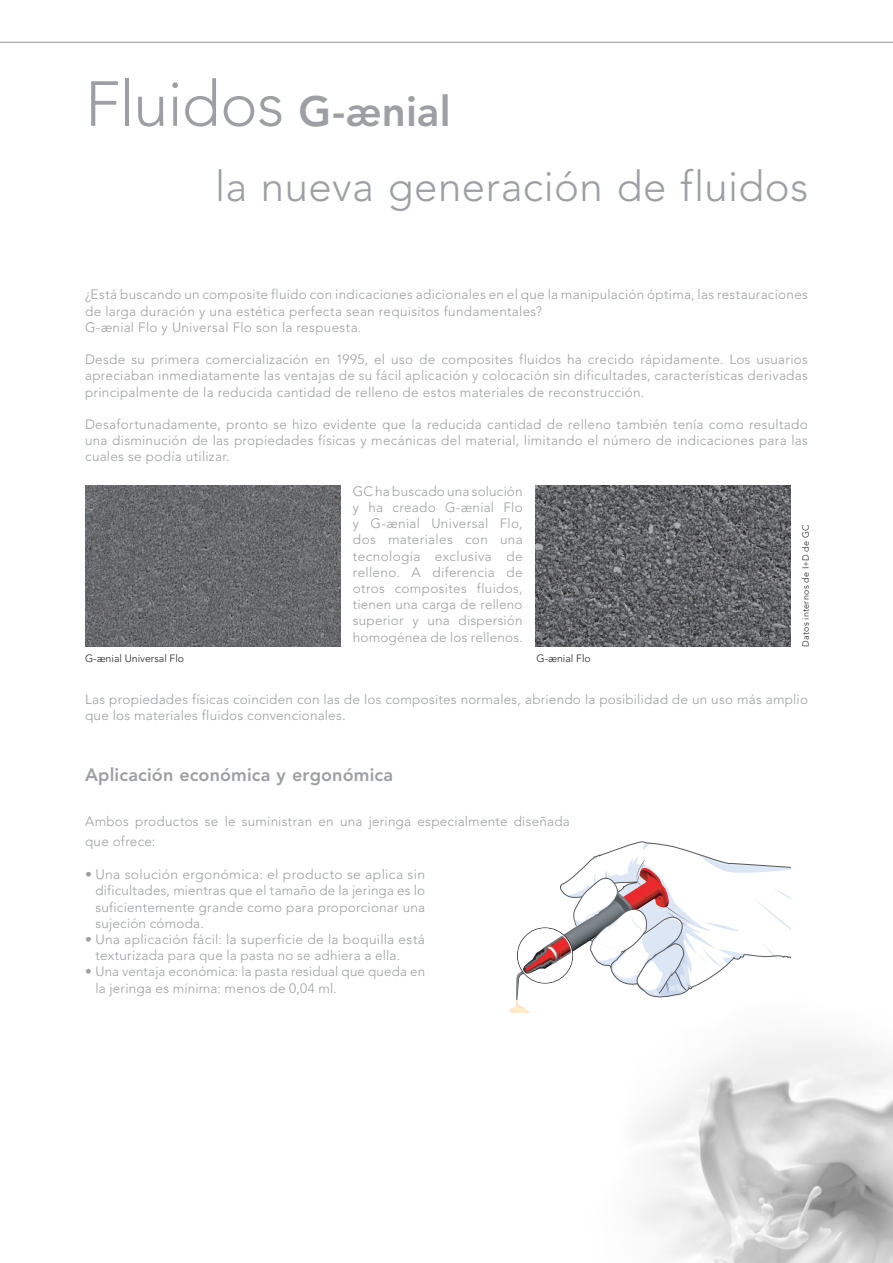
<style>
.page{position:relative;width:893px;height:1263px;background:#fff}
.page>*{position:absolute;margin:0;border:0;box-sizing:border-box;transform-origin:0 0}
.t1{font:300 63px "Avenir";letter-spacing:-.015em;color:#9d9fa2}
.t2{font:300 42px "Avenir";letter-spacing:.01em;color:#9d9fa2}
.t3{font:800 18px "Avenir";letter-spacing:.01em;color:#9d9fa2}
.t4{font:300 13.5px/16.2px "Avenir";letter-spacing:.02em;color:#9d9fa2}
.t5{font:300 10.5px "Avenir";color:#231f20}
.t6{font:300 9px "Avenir";letter-spacing:.03em;color:#231f20}
.s1{font-weight:800;font-size:42px}
</style>
<div class="page">
<svg style="left:0;top:41px;width:893px;height:2px;background:#cbcbcd"></svg>
<img style="left:638px;top:1040px;width:255px;height:223px">
<svg style="left:509px;top:1000px;width:21px;height:13px"></svg>
<img style="left:516px;top:929px;width:40px;height:71px">
<svg style="left:556px;top:842px;width:235px;height:156px"></svg>
<div style="left:518px;top:928px;width:54px;height:55px;border:1px solid #fff;border-radius:50%"></div>
<img style="left:85px;top:485px;width:255px;height:161px">
<img style="left:535px;top:485px;width:256px;height:161px">
<p class="t1" style="left:85px;top:67px;width:367px">Fluidos <span class="s1">G-ænial</span></p>
<p class="t2" style="left:215px;top:162px;width:595px">la nueva generación de fluidos</p>
<p class="t4" style="left:85px;top:287px;width:724px">¿Está buscando un composite fluido con indicaciones adicionales en el que la manipulación óptima, las restauraciones de larga duración y una estética perfecta sean requisitos fundamentales?</p>
<p class="t4" style="left:85px;top:319px;width:278px">G-ænial Flo y Universal Flo son la respuesta.</p>
<p class="t4" style="left:85px;top:351px;width:724px;text-align:justify">Desde su primera comercialización en 1995, el uso de composites fluidos ha crecido rápidamente. Los usuarios apreciaban inmediatamente las ventajas de su fácil aplicación y colocación sin dificultades, características derivadas principalmente de la reducida cantidad de relleno de estos materiales de reconstrucción.</p>
<p class="t4" style="left:85px;top:416px;width:724px;text-align:justify">Desafortunadamente, pronto se hizo evidente que la reducida cantidad de relleno también tenía como resultado una disminución de las propiedades físicas y mecánicas del material, limitando el número de indicaciones para las cuales se podía utilizar.</p>
<p class="t4" style="left:353px;top:483px;width:171px;text-align:justify">GC ha buscado una solución y ha creado G-ænial Flo y G-ænial Universal Flo, dos materiales con una tecnología exclusiva de relleno. A diferencia de otros composites fluidos, tienen una carga de relleno superior y una dispersión homogénea de los rellenos.</p>
<p class="t5" style="left:85px;top:652px;width:101px">G-ænial Universal Flo</p>
<p class="t5" style="left:536px;top:652px;width:56px">G-ænial Flo</p>
<p class="t6" style="left:800px;top:647px;width:124px;rotate:-90deg">Datos internos de I+D de GC</p>
<p class="t4" style="left:85px;top:691px;width:724px">Las propiedades físicas coinciden con las de los composites normales, abriendo la posibilidad de un uso más amplio que los materiales fluidos convencionales.</p>
<p class="t3" style="left:85px;top:764px;width:310px">Aplicación económica y ergonómica</p>
<p class="t4" style="left:85px;top:812px;width:486px;line-height:19.5px">Ambos productos se le suministran en una jeringa especialmente diseñada que ofrece:</p>
<p class="t4" style="left:95px;top:866px;width:331px;text-align:justify;text-indent:-10px">• Una solución ergonómica: el producto se aplica sin dificultades, mientras que el tamaño de la jeringa es lo suficientemente grande como para proporcionar una sujeción cómoda.</p>
<p class="t4" style="left:95px;top:931px;width:331px;text-indent:-10px">• Una aplicación fácil: la superficie de la boquilla está texturizada para que la pasta no se adhiera a ella.</p>
<p class="t4" style="left:95px;top:964px;width:331px;text-indent:-10px">• Una ventaja económica: la pasta residual que queda en la jeringa es mínima: menos de 0,04 ml.</p>
</div>
